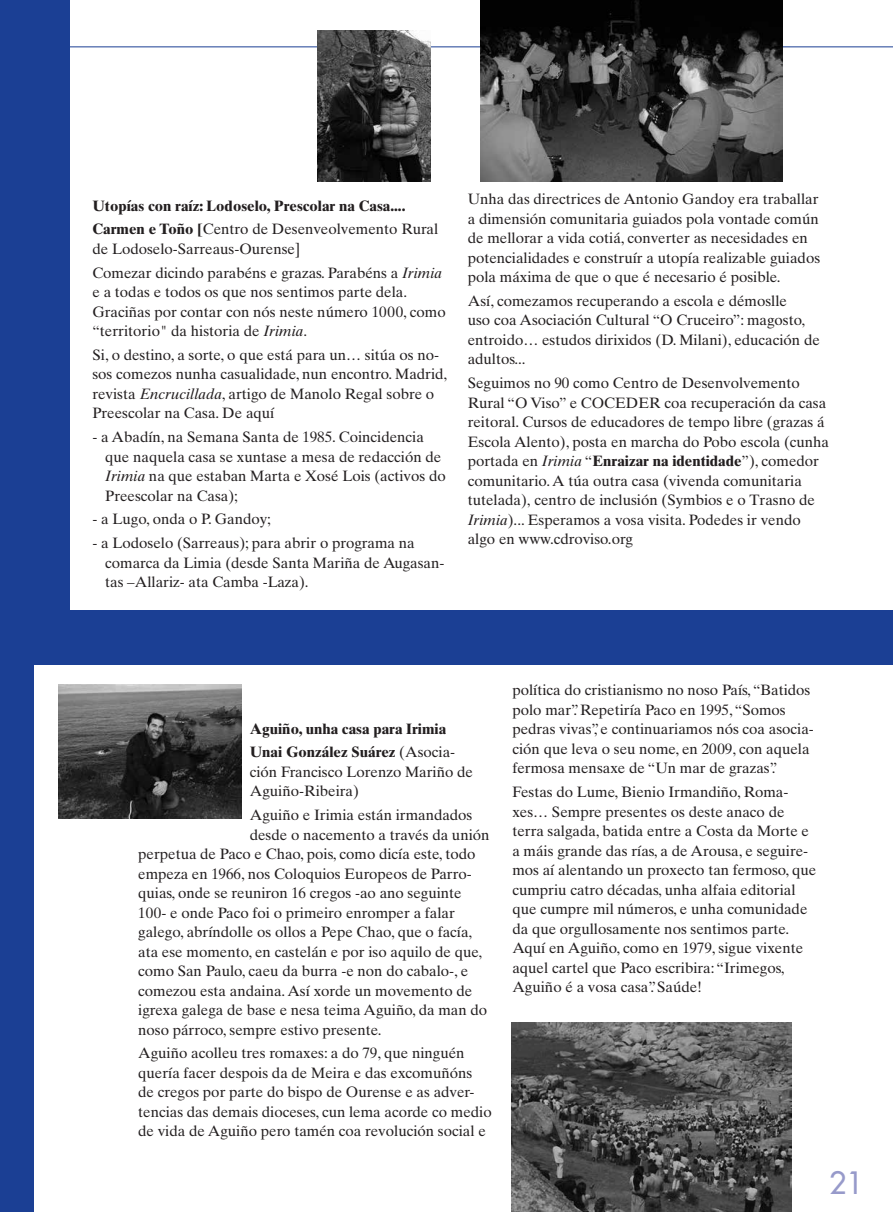
<style>
.page{position:relative;width:893px;height:1212px;background:#1b3f94}
.page>*{position:absolute;margin:0;border:0;box-sizing:border-box;transform-origin:0 0}
.t1{font:500 30px "Futura Std";color:#979aca}
.t2{font:15px/19.5px "Times Ten LT Std";color:#231f20}
.t3{font:700 15px/23.7px "Times Ten LT Std";color:#231f20}
.s1{font-weight:400}
.s2{font-style:italic}
.s3{font-weight:700}
</style>
<div class="page">
<div style="left:70px;top:0;width:823px;height:609px;background:#fff"></div>
<div style="left:34px;top:665px;width:859px;height:547px;background:#fff"></div>
<img style="left:58px;top:685px;width:183px;height:134px">
<img style="left:511px;top:1022px;width:280px;height:190px">
<hr style="left:0;top:47px;width:893px;height:1px;background:#1b3f94">
<img style="left:317px;top:30px;width:114px;height:151px">
<img style="left:480px;top:0;width:302px;height:181px">
<p class="t3" style="left:92px;top:193px;width:347px">Utopías con raíz: Lodoselo, Prescolar na Casa....<br>Carmen e Toño [<span class="s1">Centro de Desenveolvemento Rural</span></p>
<p class="t2" style="left:92px;top:237px;width:351px;line-height:23.7px">de Lodoselo-Sarreaus-Ourense]<br>Comezar dicindo parabéns e grazas. Parabéns a <span class="s2">Irimia</span></p>
<p class="t2" style="left:92px;top:282px;width:355px">e a todas e todos os que nos sentimos parte dela.<br>Graciñas por contar con nós neste número 1000, como “territorio" da historia de <span class="s2">Irimia</span>.</p>
<p class="t2" style="left:92px;top:345px;width:356px">Si, o destino, a sorte, o que está para un… sitúa os no&shy;sos comezos nunha casualidade, nun encontro. Madrid, revista <span class="s2">Encrucillada</span>, artigo de Manolo Regal sobre o Preescolar na Casa. De aquí</p>
<p class="t2" style="left:105px;top:427px;width:342px;text-indent:-13px">- a Abadín, na Semana Santa de 1985. Coincidencia que naquela casa se xuntase a mesa de redacción de <span class="s2">Irimia</span> na que estaban Marta e Xosé Lois (activos do Preescolar na Casa);</p>
<p class="t2" style="left:92px;top:509px;width:180px">- a Lugo, onda o P. Gandoy;</p>
<p class="t2" style="left:105px;top:533px;width:341px;text-indent:-13px">- a Lodoselo (Sarreaus); para abrir o programa na comarca da Limia (desde Santa Mariña de Augasan&shy;tas –Allariz- ata Camba -Laza).</p>
<p class="t2" style="left:468px;top:189px;width:354px">Unha das directrices de Antonio Gandoy era traballar a dimensión comunitaria guiados pola vontade común de mellorar a vida cotiá, converter as necesidades en potencialidades e construír a utopía realizable guiados pola máxima de que o que é necesario é posible.</p>
<p class="t2" style="left:468px;top:291px;width:354px">Así, comezamos recuperando a escola e démoslle<br>uso coa Asociación Cultural “O Cruceiro”: magosto, entroido… estudos dirixidos (D. Milani), educación de adultos...</p>
<p class="t2" style="left:468px;top:373px;width:363px">Seguimos no 90 como Centro de Desenvolvemento Rural “O Viso” e COCEDER coa recuperación da casa reitoral. Cursos de educadores de tempo libre (grazas á Escola Alento), posta en marcha do Pobo escola (cunha portada en <span class="s2">Irimia</span> “<span class="s3">Enraizar na identidade</span>”), comedor comunitario. A túa outra casa (vivenda comunitaria tutelada), centro de inclusión (Symbios e o Trasno de <span class="s2">Irimia</span>)... Esperamos a vosa visita. Podedes ir vendo algo en www.cdroviso.org</p>
<p class="t3" style="left:250px;top:716px;width:207px">Aguiño, unha casa para Irimia<br>Unai González Suárez <span class="s1">(Asocia-</span></p>
<p class="t2" style="left:250px;top:762px;width:225px">ción Francisco Lorenzo Mariño de<br>Aguiño-Ribeira)</p>
<p class="t2" style="left:250px;top:805px;width:224px">Aguiño e Irimia están irmandados</p>
<p class="t2" style="left:250px;top:825px;width:241px">desde o nacemento a través da unión</p>
<p class="t2" style="left:138px;top:844px;width:339px">perpetua de Paco e Chao, pois, como dicía este, todo</p>
<p class="t2" style="left:138px;top:864px;width:335px">empeza en 1966, nos Coloquios Europeos de Parro-</p>
<p class="t2" style="left:138px;top:883px;width:325px">quias, onde se reuniron 16 cregos -ao ano seguinte</p>
<p class="t2" style="left:138px;top:903px;width:318px">100- e onde Paco foi o primeiro enromper a falar</p>
<p class="t2" style="left:138px;top:922px;width:336px">galego, abríndolle os ollos a Pepe Chao, que o facía,</p>
<p class="t2" style="left:138px;top:942px;width:345px">ata ese momento, en castelán e por iso aquilo de que,</p>
<p class="t2" style="left:138px;top:961px;width:332px">como San Paulo, caeu da burra -e non do cabalo-, e</p>
<p class="t2" style="left:138px;top:981px;width:336px">comezou esta andaina. Así xorde un movemento de</p>
<p class="t2" style="left:138px;top:1000px;width:350px">igrexa galega de base e nesa teima Aguiño, da man do</p>
<p class="t2" style="left:138px;top:1020px;width:245px">noso párroco, sempre estivo presente.</p>
<p class="t2" style="left:138px;top:1043px;width:355px">Aguiño acolleu tres romaxes: a do 79, que ninguén quería facer despois da de Meira e das excomuñóns de cregos por parte do bispo de Ourense e as adver&shy;tencias das demais dioceses, cun lema acorde co medio de vida de Aguiño pero tamén coa revolución social e</p>
<p class="t2" style="left:512px;top:680px;width:303px">política do cristianismo no noso País, “Batidos polo mar”. Repetiría Paco en 1995, “Somos pedras vivas”, e continuariamos nós coa asocia&shy;ción que leva o seu nome, en 2009, con aquela fermosa mensaxe de “Un mar de grazas”.</p>
<p class="t2" style="left:512px;top:782px;width:306px">Festas do Lume, Bienio Irmandiño, Roma&shy;xes… Sempre presentes os deste anaco de terra salgada, batida entre a Costa da Morte e a máis grande das rías, a de Arousa, e seguire&shy;mos aí alentando un proxecto tan fermoso, que cumpriu catro décadas, unha alfaia editorial que cumpre mil números, e unha comunidade da que orgullosamente nos sentimos parte.<br>Aquí en Aguiño, como en 1979, sigue vixente aquel cartel que Paco escribira: “Irimegos, Aguiño é a vosa casa”. Saúde!</p>
<h1 class="t1" style="left:829px;top:1164px;width:36px">21</h1>
</div>
